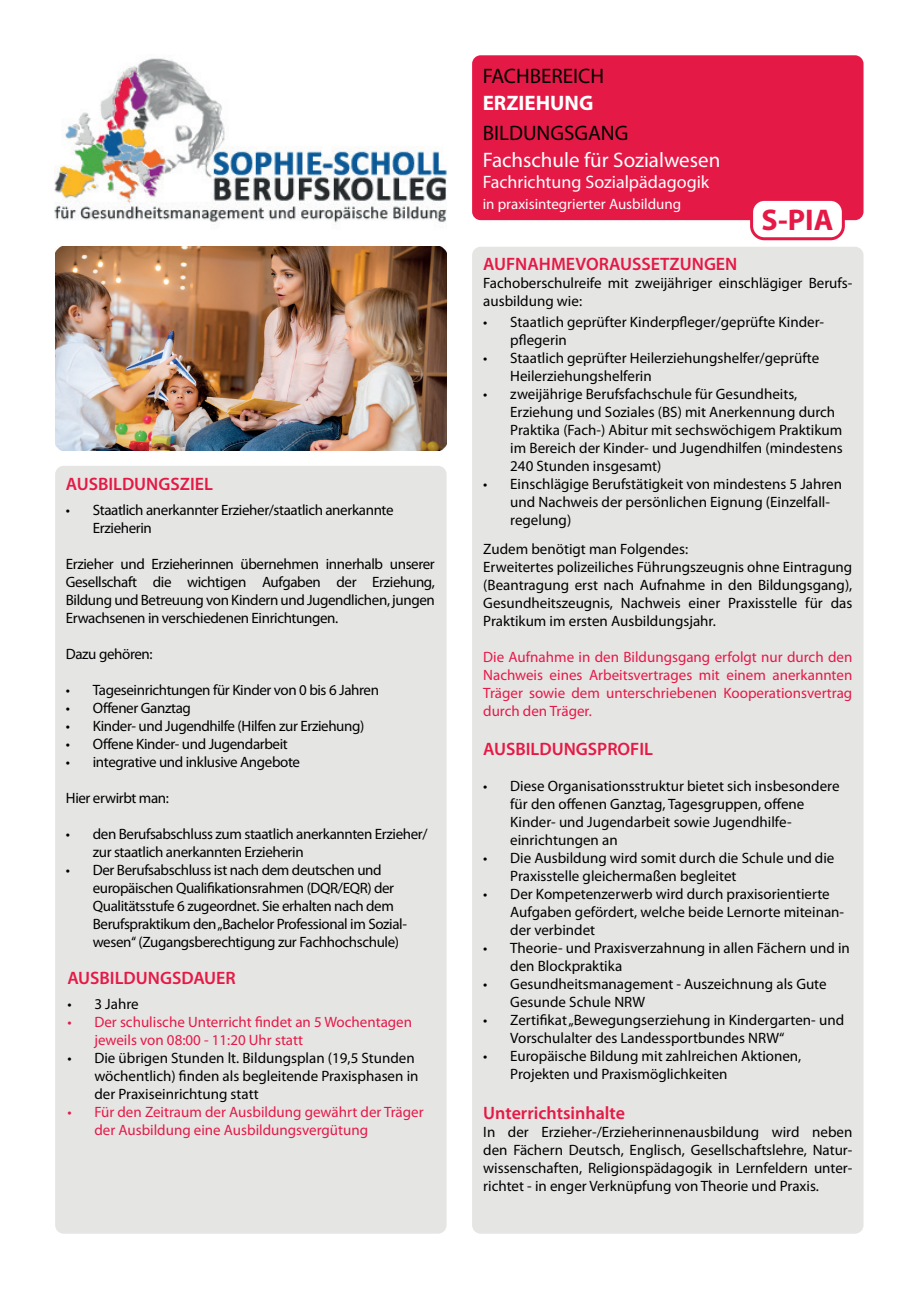
<style>
.page{position:relative;width:919px;height:1289px;background:#fff}
.page>*{position:absolute;margin:0;border:0;box-sizing:border-box;transform-origin:0 0}
.t1{font:700 30px "Myriad Pro";color:#e51946}
.t2{font:21px "Myriad Pro";color:#fff}
.t3{font:21px "Myriad Pro";color:#000001}
.t4{font:700 21px "Myriad Pro";color:#fff}
.t5{font:600 18px "Myriad Pro";color:#e51946}
.t6{font:18px "Myriad Pro";color:#fff}
.t7{font:15px/18px "Myriad Pro";color:#000001}
.t8{font:15px/18px "Myriad Pro";letter-spacing:-.025em;color:#000001}
.t9{font:15px/18px "Myriad Pro";color:#e51948}
.t10{font:15px "Myriad Pro";color:#fff}
</style>
<div class="page">
<div style="left:472px;top:55px;width:391px;height:165px;background:#e51946;border-radius:9px"></div>
<div style="left:55px;top:466px;width:391px;height:767px;background:#e5e5e3;border-radius:9px"></div>
<div style="left:472px;top:247px;width:391px;height:986px;background:#e5e5e3;border-radius:9px"></div>
<div style="left:751px;top:199px;width:92px;height:40px;background:#fff;border-radius:13px"></div>
<div style="left:750px;top:198px;width:94px;height:42px;border:3px solid #e51946;border-radius:13px"></div>
<img style="left:55px;top:247px;width:391px;height:204px">
<img style="left:55px;top:58px;width:391px;height:165px">
<p class="t5" style="left:66px;top:472px;width:149px">AUSBILDUNGSZIEL</p>
<p class="t8" style="left:93px;top:501px;width:302px;text-indent:-27px">• Staatlich anerkannter Erzieher/staatlich anerkannte<br>Erzieherin</p>
<p class="t7" style="left:66px;top:555px;width:370px;text-align:justify">Erzieher und Erzieherinnen übernehmen innerhalb unserer Gesellschaft die wichtigen Aufgaben der Erziehung, Bildung und Betreuung von Kindern und Jugendlichen, jungen Erwachsenen in verschiedenen Einrichtungen.</p>
<p class="t8" style="left:66px;top:645px;width:88px">Dazu gehören:</p>
<p class="t8" style="left:66px;top:681px;width:315px">• Tageseinrichtungen für Kinder von 0 bis 6 Jahren</p>
<p class="t8" style="left:66px;top:699px;width:127px">• Offener Ganztag</p>
<p class="t8" style="left:66px;top:717px;width:300px">• Kinder- und Jugendhilfe (Hilfen zur Erziehung)</p>
<p class="t8" style="left:66px;top:735px;width:223px">• Offene Kinder- und Jugendarbeit</p>
<p class="t8" style="left:66px;top:753px;width:236px">• integrative und inklusive Angebote</p>
<p class="t8" style="left:66px;top:789px;width:105px">Hier erwirbt man:</p>
<p class="t8" style="left:93px;top:825px;width:336px;text-indent:-27px">• den Berufsabschluss zum staatlich anerkannten Erzieher/ zur staatlich anerkannten Erzieherin</p>
<p class="t8" style="left:93px;top:861px;width:316px;text-indent:-27px">• Der Berufsabschluss ist nach dem deutschen und europäischen Qualifikationsrahmen (DQR/EQR) der Qualitätsstufe 6 zugeordnet. Sie erhalten nach dem Berufspraktikum den „Bachelor Professional im Sozial&shy;wesen‘‘ (Zugangsberechtigung zur Fachhochschule)</p>
<p class="t5" style="left:67px;top:966px;width:170px">AUSBILDUNGSDAUER</p>
<p class="t7" style="left:67px;top:994px;width:73px">• 3 Jahre</p>
<p class="t9" style="left:94px;top:1012px;width:319px;text-indent:-27px">• Der schulische Unterricht findet an 5 Wochentagen jeweils von 08:00 - 11:20 Uhr statt</p>
<p class="t7" style="left:94px;top:1048px;width:325px;text-indent:-27px">• Die übrigen Stunden lt. Bildungsplan (19,5 Stunden wöchentlich) finden als begleitende Praxisphasen in der Praxiseinrichtung statt</p>
<p class="t9" style="left:94px;top:1102px;width:331px;text-indent:-27px">• Für den Zeitraum der Ausbildung gewährt der Träger der Ausbildung eine Ausbildungsvergütung</p>
<h2 class="t3" style="left:482px;top:63px;width:123px">FACHBEREICH</h2>
<h2 class="t4" style="left:482px;top:89px;width:112px">ERZIEHUNG</h2>
<h2 class="t3" style="left:482px;top:120px;width:147px">BILDUNGSGANG</h2>
<h2 class="t2" style="left:482px;top:147px;width:239px">Fachschule für Sozialwesen</h2>
<p class="t6" style="left:482px;top:171px;width:228px">Fachrichtung Sozialpädagogik</p>
<p class="t10" style="left:482px;top:195px;width:200px">in praxisintegrierter Ausbildung</p>
<h1 class="t1" style="left:761px;top:200px;width:73px">S-PIA</h1>
<p class="t5" style="left:483px;top:253px;width:256px">AUFNAHMEVORAUSSETZUNGEN</p>
<p class="t7" style="left:483px;top:274px;width:370px">Fachoberschulreife mit zweijähriger einschlägiger Berufs&shy;ausbildung wie:</p>
<p class="t7" style="left:510px;top:313px;width:315px;text-indent:-27px">• Staatlich geprüfter Kinderpfleger/geprüfte Kinder&shy;pflegerin</p>
<p class="t7" style="left:510px;top:349px;width:310px;text-indent:-27px">• Staatlich geprüfter Heilerziehungshelfer/geprüfte<br>Heilerziehungshelferin</p>
<p class="t7" style="left:510px;top:385px;width:334px;text-indent:-27px">• zweijährige Berufsfachschule für Gesundheits, Erziehung und Soziales (BS) mit Anerkennung durch Praktika (Fach-) Abitur mit sechswöchigem Praktikum im Bereich der Kinder- und Jugendhilfen (mindestens 240 Stunden insgesamt)</p>
<p class="t7" style="left:510px;top:475px;width:333px;text-indent:-27px">• Einschlägige Berufstätigkeit von mindestens 5 Jahren und Nachweis der persönlichen Eignung (Einzelfall&shy;regelung)</p>
<p class="t7" style="left:483px;top:539px;width:370px">Zudem benötigt man Folgendes:<br>Erweitertes polizeiliches Führungszeugnis ohne Eintragung (Beantragung erst nach Aufnahme in den Bildungsgang), Gesundheitszeugnis, Nachweis einer Praxisstelle für das Praktikum im ersten Ausbildungsjahr.</p>
<p class="t9" style="left:483px;top:647px;width:370px;text-align:justify">Die Aufnahme in den Bildungsgang erfolgt nur durch den Nachweis eines Arbeitsvertrages mit einem anerkannten Träger sowie dem unterschriebenen Kooperationsvertrag durch den Träger.</p>
<p class="t5" style="left:483px;top:737px;width:171px">AUSBILDUNGSPROFIL</p>
<p class="t7" style="left:510px;top:776px;width:331px;text-indent:-27px">• Diese Organisationsstruktur bietet sich insbesondere für den offenen Ganztag, Tagesgruppen, offene Kinder- und Jugendarbeit sowie Jugendhilfe&shy;einrichtungen an</p>
<p class="t7" style="left:510px;top:848px;width:325px;text-indent:-27px">• Die Ausbildung wird somit durch die Schule und die<br>Praxisstelle gleichermaßen begleitet</p>
<p class="t7" style="left:510px;top:884px;width:335px;text-indent:-27px">• Der Kompetenzerwerb wird durch praxisorientierte<br>Aufgaben gefördert, welche beide Lernorte miteinan&shy;der verbindet</p>
<p class="t7" style="left:510px;top:938px;width:341px;text-indent:-27px">• Theorie- und Praxisverzahnung in allen Fächern und in den Blockpraktika</p>
<p class="t7" style="left:510px;top:974px;width:318px;text-indent:-27px">• Gesundheitsmanagement - Auszeichnung als Gute<br>Gesunde Schule NRW</p>
<p class="t7" style="left:510px;top:1010px;width:335px;text-indent:-27px">• Zertifikat „Bewegungserziehung in Kindergarten- und<br>Vorschulalter des Landessportbundes NRW“</p>
<p class="t7" style="left:510px;top:1046px;width:292px;text-indent:-27px">• Europäische Bildung mit zahlreichen Aktionen,<br>Projekten und Praxismöglichkeiten</p>
<p class="t5" style="left:483px;top:1101px;width:143px">Unterrichtsinhalte</p>
<p class="t7" style="left:483px;top:1122px;width:370px;text-align:justify">In der Erzieher-/Erzieherinnenausbildung wird neben den Fächern Deutsch, Englisch, Gesellschaftslehre, Natur&shy;wissenschaften, Religionspädagogik in Lernfeldern unter&shy;richtet - in enger Verknüpfung von Theorie und Praxis.</p>
</div>
